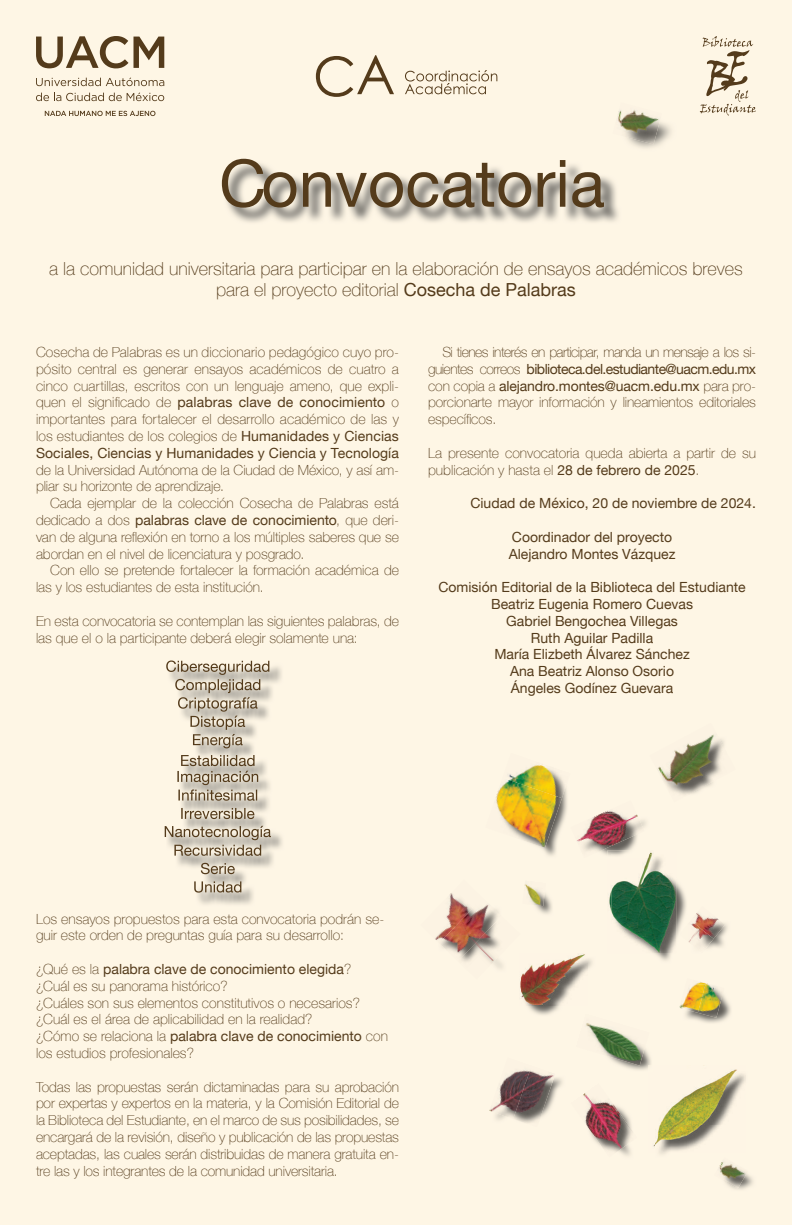
<style>
.page{position:relative;width:792px;height:1225px;background:#fef6e5}
.page>*{position:absolute;margin:0;border:0;box-sizing:border-box;transform-origin:0 0}
.t1{font:100 18px/21.6px "Helvetica Neue LT";color:#543b1b;text-align:center}
.t2{font:100 14px/16.8px "Helvetica Neue LT";color:#543b1b}
.t3{font:14px/16.8px "Helvetica Neue LT";color:#543b1b}
.s1{font-weight:400}
</style>
<div class="page">
<svg style="left:405px;top:70px;width:92px;height:24px"></svg>
<svg style="left:316px;top:55px;width:78px;height:42px"></svg>
<svg style="left:700px;top:36px;width:56px;height:80px"></svg>
<svg style="left:36px;top:36px;width:92px;height:32px"></svg>
<svg style="left:134px;top:37px;width:30px;height:31px"></svg>
<svg style="left:36px;top:78px;width:128px;height:8px"></svg>
<svg style="left:36px;top:92px;width:128px;height:9px"></svg>
<svg style="left:45px;top:111px;width:110px;height:5px"></svg>
<img style="left:229px;top:177px;width:390px;height:46px">
<svg style="left:222px;top:159px;width:382px;height:49px"></svg>
<img style="left:541px;top:798px;width:26px;height:58px">
<img style="left:496px;top:765px;width:44px;height:45px">
<img style="left:499px;top:777px;width:63px;height:71px">
<img style="left:502px;top:766px;width:65px;height:32px">
<img style="left:685px;top:996px;width:46px;height:27px">
<img style="left:679px;top:982px;width:29px;height:26px">
<img style="left:682px;top:984px;width:16px;height:28px">
<img style="left:698px;top:984px;width:26px;height:33px">
<img style="left:658px;top:734px;width:66px;height:61px">
<img style="left:737px;top:1175px;width:16px;height:15px">
<img style="left:719px;top:1161px;width:14px;height:13px">
<img style="left:722px;top:1165px;width:26px;height:24px">
<img style="left:633px;top:123px;width:38px;height:25px">
<img style="left:617px;top:110px;width:28px;height:17px">
<img style="left:621px;top:115px;width:41px;height:29px">
<img style="left:528px;top:959px;width:64px;height:56px">
<img style="left:520px;top:954px;width:65px;height:44px">
<img style="left:522px;top:956px;width:65px;height:50px">
<img style="left:577px;top:810px;width:40px;height:32px">
<img style="left:580px;top:813px;width:64px;height:42px">
<img style="left:583px;top:1093px;width:4px;height:30px">
<img style="left:586px;top:1095px;width:47px;height:61px">
<img style="left:497px;top:1078px;width:65px;height:42px">
<img style="left:489px;top:1070px;width:37px;height:42px">
<img style="left:526px;top:1070px;width:8px;height:2px">
<img style="left:493px;top:1072px;width:20px;height:47px">
<img style="left:513px;top:1072px;width:42px;height:51px">
<img style="left:656px;top:1071px;width:89px;height:81px">
<img style="left:535px;top:894px;width:17px;height:20px">
<img style="left:524px;top:884px;width:4px;height:8px">
<img style="left:528px;top:885px;width:18px;height:21px">
<img style="left:438px;top:894px;width:16px;height:46px">
<img style="left:439px;top:897px;width:60px;height:57px">
<img style="left:458px;top:916px;width:45px;height:52px">
<img style="left:714px;top:924px;width:14px;height:23px">
<img style="left:688px;top:913px;width:27px;height:31px">
<img style="left:691px;top:916px;width:34px;height:23px">
<img style="left:691px;top:920px;width:23px;height:29px">
<img style="left:654px;top:882px;width:32px;height:79px">
<img style="left:679px;top:924px;width:7px;height:17px">
<img style="left:609px;top:852px;width:44px;height:59px">
<img style="left:607px;top:850px;width:43px;height:7px">
<img style="left:611px;top:854px;width:65px;height:99px">
<img style="left:611px;top:854px;width:39px;height:3px">
<img style="left:620px;top:1056px;width:31px;height:14px">
<svg style="left:648px;top:1065px;width:3px;height:5px"></svg>
<svg style="left:585px;top:1013px;width:7px;height:2px"></svg>
<img style="left:587px;top:1023px;width:62px;height:42px">
<img style="left:177px;top:662px;width:105px;height:243px">
<svg style="left:166px;top:660px;width:103px;height:88px"></svg>
<svg style="left:177px;top:755px;width:81px;height:45px"></svg>
<svg style="left:181px;top:808px;width:73px;height:11px"></svg>
<svg style="left:165px;top:826px;width:106px;height:30px"></svg>
<svg style="left:201px;top:862px;width:34px;height:12px"></svg>
<svg style="left:194px;top:881px;width:47px;height:11px"></svg>
<p class="t1" style="left:49px;top:257px;width:695px">a la comunidad universitaria para participar en la elaboración de ensayos académicos breves para el proyecto editorial <span class="s1">Cosecha de Palabras</span></p>
<p class="t2" style="left:36px;top:343px;width:365px;text-align:justify">Cosecha de Palabras es un diccionario pedagógico cuyo pro&shy;pósito central es generar ensayos académicos de cuatro a cinco cuartillas, escritos con un lenguaje ameno, que expli&shy;quen el significado de <span class="s1">palabras clave de conocimiento</span> o importantes para fortalecer el desarrollo académico de las y los estudiantes de los colegios de <span class="s1">Humanidades y Ciencias Sociales, Ciencias y Humanidades y Ciencia y Tecnología</span></p>
<p class="t2" style="left:36px;top:461px;width:364px">de la Universidad Autónoma de la Ciudad de México, y así am&shy;pliar su horizonte de aprendizaje.</p>
<p class="t2" style="left:36px;top:495px;width:365px;text-align:justify;text-indent:14px">Cada ejemplar de la colección Cosecha de Palabras está dedicado a dos <span class="s1">palabras clave de conocimiento</span>, que deri&shy;van de alguna reflexión en torno a los múltiples saberes que se abordan en el nivel de licenciatura y posgrado.</p>
<p class="t2" style="left:36px;top:562px;width:364px;text-indent:14px">Con ello se pretende fortalecer la formación académica de las y los estudiantes de esta institución.</p>
<p class="t2" style="left:36px;top:612px;width:365px">En esta convocatoria se contemplan las siguientes palabras, de las que el o la participante deberá elegir solamente una:</p>
<p class="t2" style="left:428px;top:343px;width:329px;text-align:justify;text-indent:14px">Si tienes interés en participar, manda un mensaje a los si&shy;guientes correos <span class="s1">biblioteca.del.estudiante@uacm.edu.mx </span>con copia a <span class="s1">alejandro.montes@uacm.edu.mx</span> para pro&shy;porcionarte mayor información y lineamientos editoriales específicos.</p>
<p class="t2" style="left:428px;top:444px;width:329px">La presente convocatoria queda abierta a partir de su publicación y hasta el <span class="s1">28 de febrero de 2025</span>.</p>
<p class="t3" style="left:470px;top:494px;width:287px">Ciudad de México, 20 de noviembre de 2024.</p>
<p class="t3" style="left:509px;top:528px;width:168px">Coordinador del proyecto<br>Alejandro Montes Vázquez</p>
<p class="t3" style="left:438px;top:578px;width:309px;text-align:center">Comisión Editorial de la Biblioteca del Estudiante<br>Beatriz Eugenia Romero Cuevas<br>Gabriel Bengochea Villegas<br>Ruth Aguilar Padilla<br>María Elizbeth Álvarez Sánchez<br>Ana Beatriz Alonso Osorio<br>Ángeles Godínez Guevara</p>
<p class="t2" style="left:36px;top:910px;width:350px">Los ensayos propuestos para esta convocatoria podrán se&shy;guir este orden de preguntas guía para su desarrollo:</p>
<p class="t2" style="left:36px;top:960px;width:353px">¿Qué es la <span class="s1">palabra clave de conocimiento elegida</span>? ¿Cuál es su panorama histórico?<br>¿Cuáles son sus elementos constitutivos o necesarios? ¿Cuál es el área de aplicabilidad en la realidad?<br>¿Cómo se relaciona la <span class="s1">palabra clave de conocimiento</span> con los estudios profesionales?</p>
<p class="t2" style="left:36px;top:1078px;width:365px;text-align:justify">Todas las propuestas serán dictaminadas para su aprobación por expertas y expertos en la materia, y la Comisión Editorial de la Biblioteca del Estudiante, en el marco de sus posibilidades, se encargará de la revisión, diseño y publicación de las propuestas aceptadas, las cuales serán distribuidas de manera gratuita en&shy;tre las y los integrantes de la comunidad universitaria.</p>
</div>
